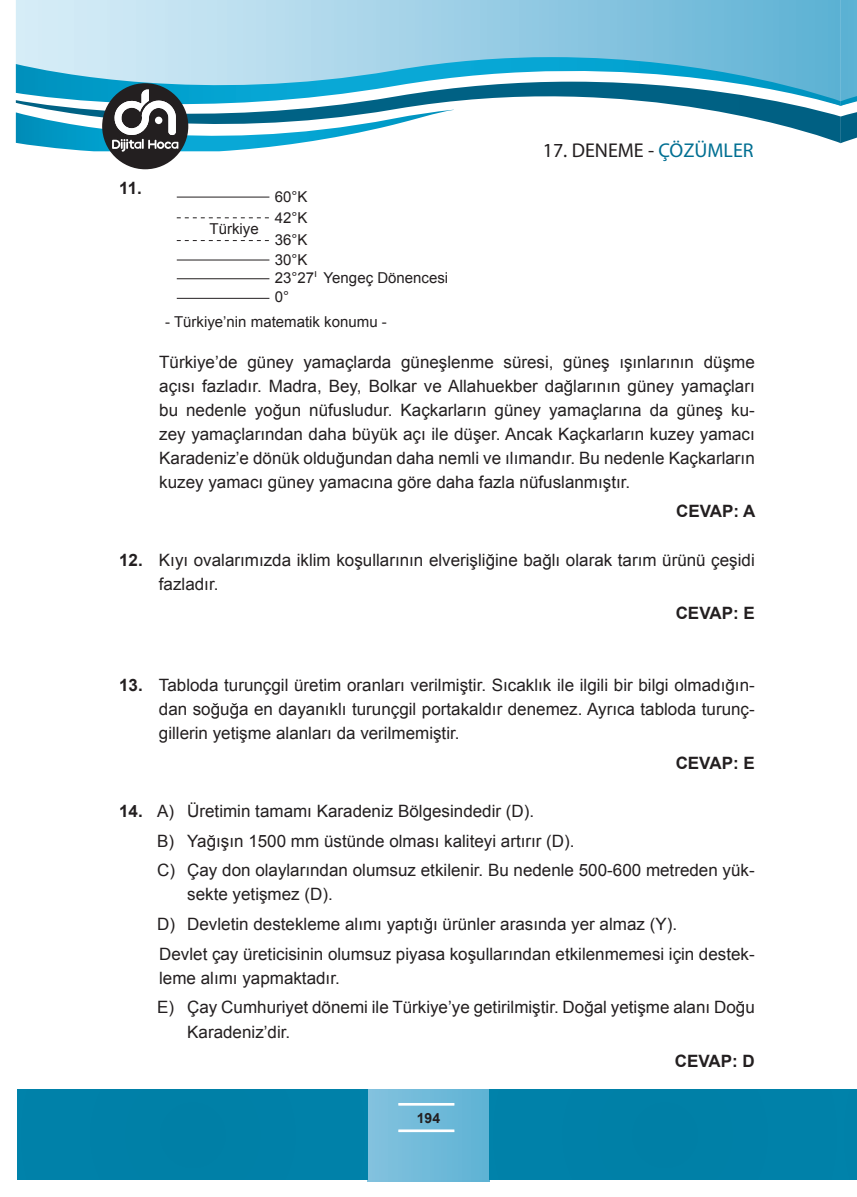
<style>
.page{position:relative;width:857px;height:1197px;background:#fff}
.page>*{position:absolute;margin:0;border:0;box-sizing:border-box;transform-origin:0 0}
.t1{font:20px "Myriad Pro";color:#231f20}
.t2{font:17px/24px "Arial";color:#231f20}
.t3{font:700 17px "Arial";color:#231f20}
.t4{font:15px/21.6px "Arial";color:#231f20;text-align:justify}
.t5{font:700 14px "Arial";color:#231f20}
.s1{color:#006f92}
.s2{font-weight:700}
</style>
<div class="page">
<svg style="left:16px;top:0;width:824px;height:44px;background:#9ed0e6"></svg>
<svg style="left:16px;top:44px;width:824px;height:24px;background:#90cce5"></svg>
<svg style="left:16px;top:68px;width:824px;height:75px"></svg>
<svg style="left:840px;top:0;width:16px;height:143px;background:#58a9c8"></svg>
<div style="left:367px;top:1089px;width:122px;height:92px;background:linear-gradient(to right,#85c3df,#5fb3d5)"></div>
<hr style="left:398px;top:1102px;width:56px;height:1px;background:#fff">
<hr style="left:398px;top:1103px;width:56px;height:1px;background:#fff">
<hr style="left:398px;top:1104px;width:56px;height:1px;background:#fff">
<hr style="left:398px;top:1129px;width:56px;height:1px;background:#fff">
<hr style="left:398px;top:1130px;width:56px;height:1px;background:#fff">
<hr style="left:398px;top:1131px;width:56px;height:1px;background:#fff">
<div style="left:839px;top:1089px;width:17px;height:90px;background:#0081a9"></div>
<div style="left:17px;top:1089px;width:350px;height:90px;background:#0080a8"></div>
<div style="left:489px;top:1089px;width:350px;height:90px;background:#0080a8"></div>
<div style="left:102px;top:83px;width:86px;height:86px;background:#231f20;border-radius:50%"></div>
<svg style="left:16px;top:89px;width:437px;height:67px"></svg>
<hr style="left:177px;top:196px;width:92px;height:1px;background:#231f20">
<svg style="left:177px;top:217px;width:92px;height:1px"></svg>
<svg style="left:177px;top:240px;width:92px;height:1px"></svg>
<hr style="left:177px;top:298px;width:92px;height:1px;background:#231f20">
<hr style="left:177px;top:259px;width:92px;height:1px;background:#231f20">
<hr style="left:177px;top:278px;width:92px;height:1px;background:#231f20">
<p class="t3" style="left:119px;top:177px;width:24px">11.</p>
<p class="t4" style="left:274px;top:186px;width:34px">60°K 42°K 36°K</p>
<p class="t4" style="left:274px;top:252px;width:175px;line-height:17.8px">30°K<br>23°27<sup>ı</sup> Yengeç Dönencesi</p>
<p class="t4" style="left:165px;top:311px;width:223px">- Türkiye’nin matematik konumu -</p>
<p class="t4" style="left:209px;top:219px;width:51px">Türkiye</p>
<p class="t4" style="left:274px;top:287px;width:16px">0°</p>
<p class="t1" style="left:542px;top:138px;width:212px">17. DENEME - <span class="s1">ÇÖZÜMLER</span></p>
<p class="t2" style="left:159px;top:350px;width:596px;text-align:justify">Türkiye’de güney yamaçlarda güneşlenme süresi, güneş ışınlarının düşme açısı fazladır. Madra, Bey, Bolkar ve Allahuekber dağlarının güney yamaçları bu nedenle yoğun nüfusludur. Kaçkarların güney yamaçlarına da güneş ku&shy;zey yamaçlarından daha büyük açı ile düşer. Ancak Kaçkarların kuzey yamacı Karadeniz’e dönük olduğundan daha nemli ve ılımandır. Bu nedenle Kaçkarların kuzey yamacı güney yamacına göre daha fazla nüfuslanmıştır.</p>
<p class="t3" style="left:675px;top:500px;width:81px">CEVAP: A</p>
<p class="t2" style="left:159px;top:547px;width:597px;text-indent:-40px"><span class="s2">12.</span> Kıyı ovalarımızda iklim koşullarının elverişliğine bağlı olarak tarım ürünü çeşidi fazladır.</p>
<p class="t3" style="left:675px;top:602px;width:81px">CEVAP: E</p>
<p class="t2" style="left:159px;top:673px;width:597px;text-align:justify;text-indent:-40px"><span class="s2">13.</span> Tabloda turunçgil üretim oranları verilmiştir. Sıcaklık ile ilgili bir bilgi olmadığın&shy;dan soğuğa en dayanıklı turunçgil portakaldır denemez. Ayrıca tabloda turunç&shy;gillerin yetişme alanları da verilmemiştir.</p>
<p class="t3" style="left:675px;top:751px;width:81px">CEVAP: E</p>
<p class="t2" style="left:157px;top:796px;width:598px;line-height:29.6px;text-indent:-38px"><span class="s2">14.</span> A) Üretimin tamamı Karadeniz Bölgesindedir (D).<br>B) Yağışın 1500 mm üstünde olması kaliteyi artırır (D).<br>C) Çay don olaylarından olumsuz etkilenir. Bu nedenle 500-600 metreden yük-</p>
<p class="t2" style="left:157px;top:879px;width:598px;line-height:29.6px;text-indent:30px">sekte yetişmez (D).<br>D) Devletin destekleme alımı yaptığı ürünler arasında yer almaz (Y).<br>Devlet çay üreticisinin olumsuz piyasa koşullarından etkilenmemesi için destek-</p>
<p class="t2" style="left:157px;top:963px;width:598px;line-height:29.6px">leme alımı yapmaktadır.<br>E) Çay Cumhuriyet dönemi ile Türkiye’ye getirilmiştir. Doğal yetişme alanı Doğu</p>
<p class="t2" style="left:187px;top:1019px;width:105px">Karadeniz’dir.</p>
<p class="t3" style="left:674px;top:1049px;width:81px">CEVAP: D</p>
<p class="t5" style="left:416px;top:1108px;width:25px">194</p>
</div>
